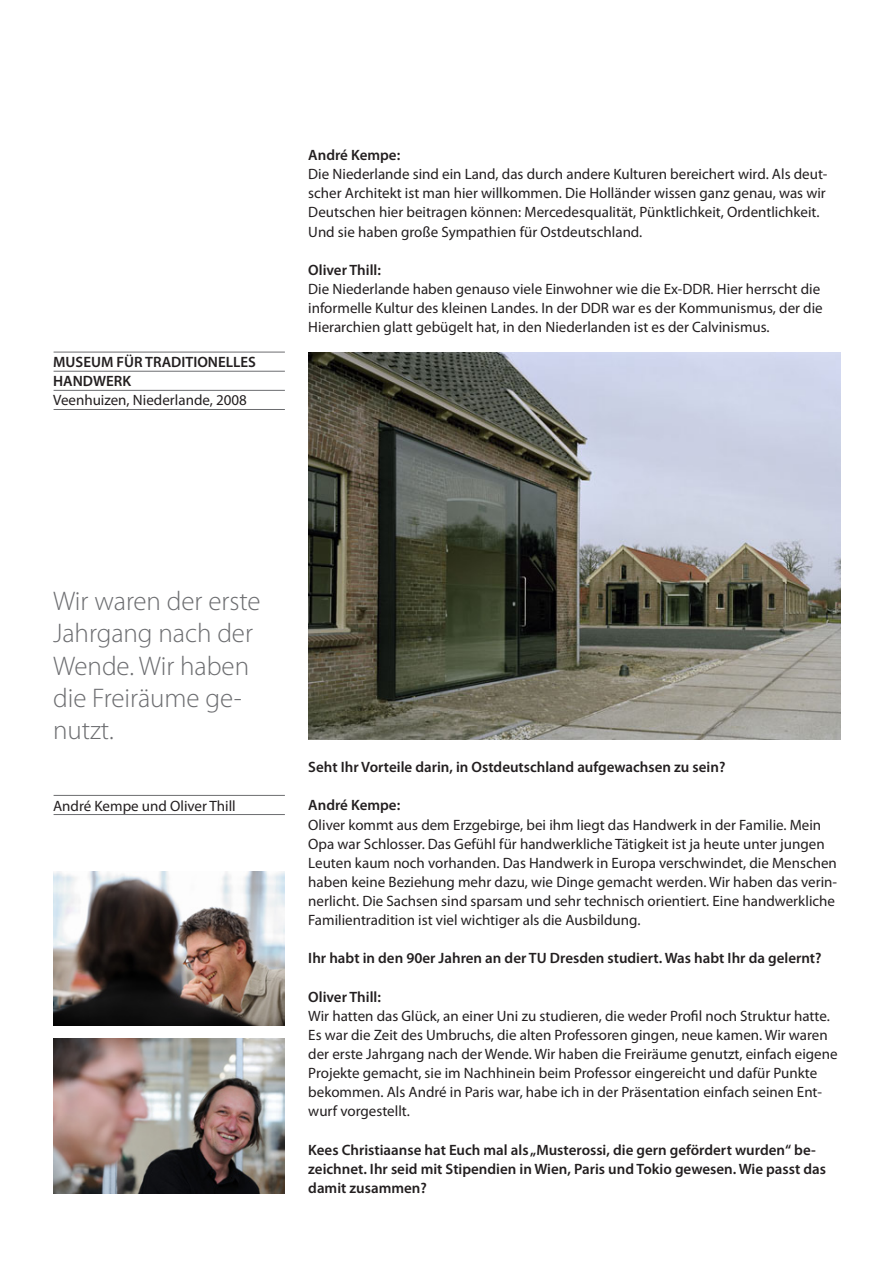
<style>
.page{position:relative;width:893px;height:1263px;background:#fff}
.page>*{position:absolute;margin:0;border:0;box-sizing:border-box;transform-origin:0 0}
.t1{font:300 27px/32.4px "Myriad Pro";color:#6c6d70}
.t2{font:15px/19.2px "Myriad Pro";color:#231f20}
.t3{font:600 15px/19.2px "Myriad Pro";color:#231f20}
</style>
<div class="page">
<img style="left:308px;top:353px;width:532px;height:386px">
<img style="left:53px;top:1039px;width:232px;height:154px">
<img style="left:53px;top:871px;width:232px;height:154px">
<hr style="left:54px;top:352px;width:231px;height:1px;background:#6c6d70">
<hr style="left:54px;top:371px;width:231px;height:1px;background:#6c6d70">
<hr style="left:54px;top:390px;width:231px;height:1px;background:#6c6d70">
<hr style="left:54px;top:409px;width:231px;height:1px;background:#6c6d70">
<hr style="left:54px;top:795px;width:231px;height:1px;background:#6c6d70">
<hr style="left:54px;top:814px;width:231px;height:1px;background:#6c6d70">
<p class="t3" style="left:53px;top:352px;width:204px">MUSEUM FÜR TRADITIONELLES<br>HANDWERK</p>
<p class="t2" style="left:53px;top:391px;width:195px">Veenhuizen, Niederlande, 2008</p>
<p class="t3" style="left:308px;top:145px;width:93px">André Kempe:</p>
<p class="t2" style="left:308px;top:164px;width:521px">Die Niederlande sind ein Land, das durch andere Kulturen bereichert wird. Als deut&shy;scher Architekt ist man hier willkommen. Die Holländer wissen ganz genau, was wir Deutschen hier beitragen können: Mercedesqualität, Pünktlichkeit, Ordentlichkeit.<br>Und sie haben große Sympathien für Ostdeutschland.</p>
<p class="t3" style="left:308px;top:260px;width:74px">Oliver Thill:</p>
<p class="t2" style="left:308px;top:279px;width:516px">Die Niederlande haben genauso viele Einwohner wie die Ex-DDR. Hier herrscht die informelle Kultur des kleinen Landes. In der DDR war es der Kommunismus, der die<br>Hierarchien glatt gebügelt hat, in den Niederlanden ist es der Calvinismus.</p>
<h1 class="t1" style="left:53px;top:585px;width:209px">Wir waren der erste<br>Jahrgang nach der<br>Wende. Wir haben die Freiräume ge&shy;nutzt.</h1>
<p class="t2" style="left:53px;top:796px;width:184px">André Kempe und Oliver Thill</p>
<p class="t3" style="left:308px;top:757px;width:419px">Seht Ihr Vorteile darin, in Ostdeutschland aufgewachsen zu sein?</p>
<p class="t3" style="left:308px;top:795px;width:93px">André Kempe:</p>
<p class="t2" style="left:308px;top:815px;width:530px">Oliver kommt aus dem Erzgebirge, bei ihm liegt das Handwerk in der Familie. Mein Opa war Schlosser. Das Gefühl für handwerkliche Tätigkeit ist ja heute unter jungen Leuten kaum noch vorhanden. Das Handwerk in Europa verschwindet, die Menschen haben keine Beziehung mehr dazu, wie Dinge gemacht werden. Wir haben das verin&shy;nerlicht. Die Sachsen sind sparsam und sehr technisch orientiert. Eine handwerkliche Familientradition ist viel wichtiger als die Ausbildung.</p>
<p class="t3" style="left:308px;top:948px;width:515px">Ihr habt in den 90er Jahren an der TU Dresden studiert. Was habt Ihr da gelernt?</p>
<p class="t3" style="left:308px;top:987px;width:74px">Oliver Thill:</p>
<p class="t2" style="left:308px;top:1006px;width:531px">Wir hatten das Glück, an einer Uni zu studieren, die weder Profil noch Struktur hatte.<br>Es war die Zeit des Umbruchs, die alten Professoren gingen, neue kamen. Wir waren der erste Jahrgang nach der Wende. Wir haben die Freiräume genutzt, einfach eigene Projekte gemacht, sie im Nachhinein beim Professor eingereicht und dafür Punkte bekommen. Als André in Paris war, habe ich in der Präsentation einfach seinen Ent&shy;wurf vorgestellt.</p>
<p class="t3" style="left:308px;top:1140px;width:519px">Kees Christiaanse hat Euch mal als „Musterossi, die gern gefördert wurden“ be&shy;zeichnet. Ihr seid mit Stipendien in Wien, Paris und Tokio gewesen. Wie passt das damit zusammen?</p>
</div>
